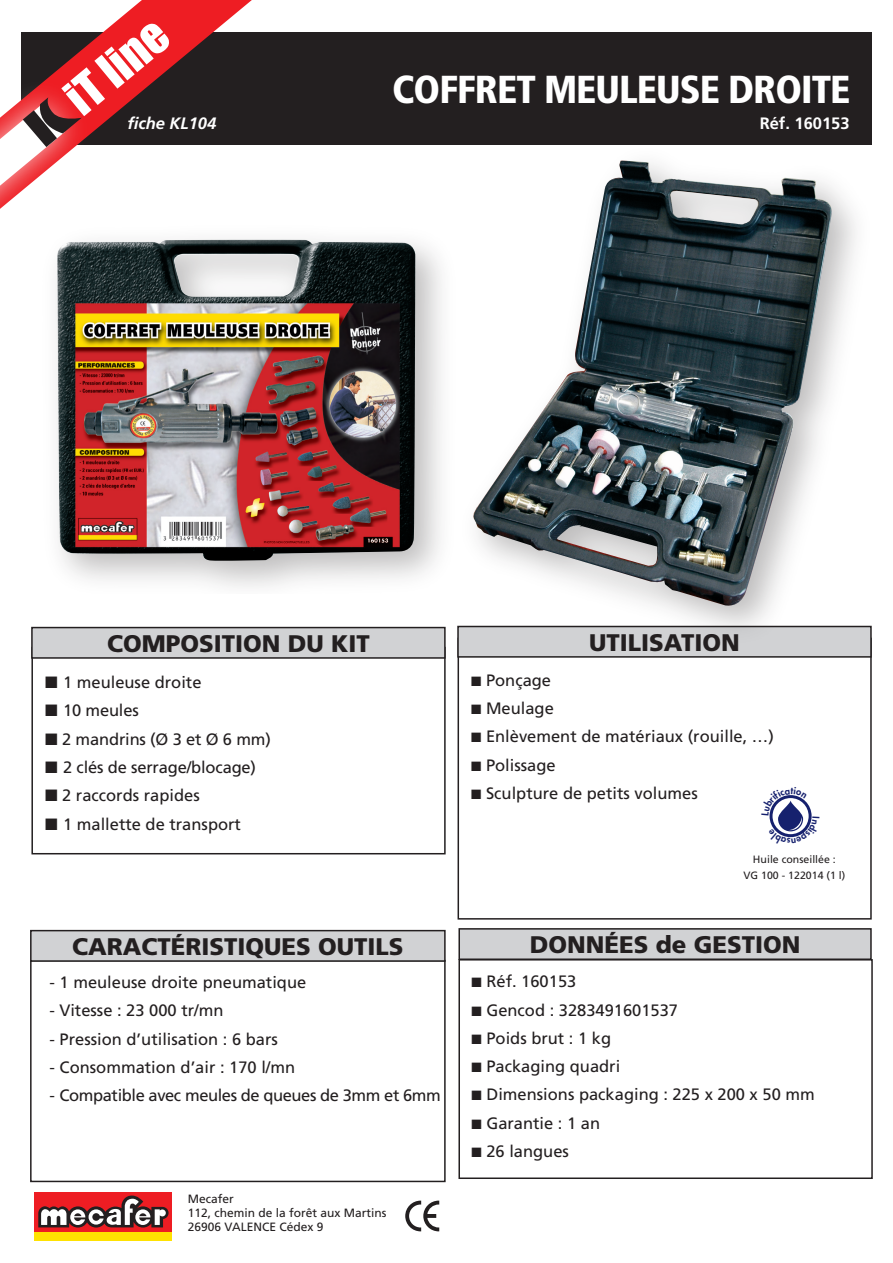
<style>
.page{position:relative;width:893px;height:1263px;background:#fff}
.page>*{position:absolute;margin:0;border:0;box-sizing:border-box;transform-origin:0 0}
.t1{font:900 condensed 39px "Frutiger";letter-spacing:-.025em;color:#fff}
.t2{font:900 24px "Frutiger";color:#231f20}
.t3{font:16.5px "Frutiger";color:#231f20}
.t4{font:16.5px "Frutiger";letter-spacing:-.025em;color:#231f20}
.t5{font:italic 700 16.5px "Frutiger";color:#fff}
.t6{font:700 16.5px "Frutiger";color:#fff}
.t7{font:12px/14.4px "Frutiger";color:#231f20}
.t8{font:10.65px/16px "Frutiger";color:#231f20;text-align:center}
</style>
<div class="page">
<div style="left:31px;top:647px;width:415px;height:207px;border:2px solid #231f20"></div>
<div style="left:21px;top:32px;width:851px;height:113px;background:#231f20"></div>
<div style="left:32px;top:627px;width:413px;height:31px;background:#d1d2d4"></div>
<div style="left:31px;top:627px;width:415px;height:32px;border:2px solid #231f20"></div>
<div style="left:30px;top:960px;width:416px;height:222px;border:2px solid #231f20"></div>
<div style="left:31px;top:931px;width:414px;height:30px;background:#d1d2d4"></div>
<div style="left:30px;top:930px;width:416px;height:32px;border:2px solid #231f20"></div>
<div style="left:458px;top:959px;width:415px;height:220px;border:2px solid #231f20"></div>
<div style="left:459px;top:929px;width:412px;height:30px;background:#d1d2d4"></div>
<div style="left:458px;top:928px;width:414px;height:32px;border:2px solid #231f20"></div>
<div style="left:34px;top:1192px;width:138px;height:40px;background:#ee1d23"></div>
<svg style="left:38px;top:1195px;width:131px;height:32px"></svg>
<div style="left:34px;top:1232px;width:138px;height:8px;background:#ffe201"></div>
<svg style="left:405px;top:1200px;width:34px;height:31px"></svg>
<svg style="left:113px;top:0;width:139px;height:69px;fill:#ee1d23"></svg>
<svg style="left:0;top:24px;width:169px;height:185px"></svg>
<div style="left:38px;top:223px;width:423px;height:370px;background:#231f20;opacity:.3"></div>
<img style="left:57px;top:239px;width:358px;height:322px">
<div style="left:458px;top:638px;width:414px;height:281px;border:2px solid #231f20"></div>
<div style="left:458px;top:626px;width:413px;height:31px;background:#d1d2d4"></div>
<div style="left:457px;top:626px;width:415px;height:32px;border:2px solid #231f20"></div>
<div style="left:455px;top:140px;width:422px;height:505px;background:#231f20;opacity:.3"></div>
<img style="left:471px;top:160px;width:364px;height:446px">
<svg style="left:769px;top:795px;width:43px;height:43px"></svg>
<h1 class="t1" style="left:392px;top:66px;width:460px">COFFRET MEULEUSE DROITE</h1>
<p class="t5" style="left:127px;top:114px;width:90px">fiche KL104</p>
<p class="t6" style="left:760px;top:114px;width:91px">Réf. 160153</p>
<h2 class="t2" style="left:107px;top:629px;width:264px">COMPOSITION DU KIT</h2>
<p class="t3" style="left:45px;top:672px;width:158px">■ 1 meuleuse droite</p>
<p class="t3" style="left:45px;top:701px;width:95px">■ 10 meules</p>
<p class="t3" style="left:45px;top:729px;width:227px">■ 2 mandrins (Ø 3 et Ø 6 mm)</p>
<p class="t3" style="left:45px;top:757px;width:213px">■ 2 clés de serrage/blocage)</p>
<p class="t3" style="left:45px;top:786px;width:156px">■ 2 raccords rapides</p>
<p class="t3" style="left:45px;top:814px;width:197px">■ 1 mallette de transport</p>
<h2 class="t2" style="left:72px;top:932px;width:333px">CARACTÉRISTIQUES OUTILS</h2>
<p class="t3" style="left:50px;top:972px;width:258px">- 1 meuleuse droite pneumatique</p>
<p class="t3" style="left:50px;top:1001px;width:175px">- Vitesse : 23 000 tr/mn</p>
<p class="t3" style="left:50px;top:1029px;width:230px">- Pression d’utilisation : 6 bars</p>
<p class="t3" style="left:50px;top:1057px;width:247px">- Consommation d’air : 170 l/mn</p>
<p class="t4" style="left:50px;top:1086px;width:393px">- Compatible avec meules de queues de 3mm et 6mm</p>
<p class="t7" style="left:188px;top:1191px;width:200px">Mecafer<br>112, chemin de la forêt aux Martins<br>26906 VALENCE Cédex 9</p>
<h2 class="t2" style="left:589px;top:628px;width:152px">UTILISATION</h2>
<p class="t3" style="left:471px;top:670px;width:81px">■ Ponçage</p>
<p class="t3" style="left:471px;top:699px;width:84px">■ Meulage</p>
<p class="t3" style="left:471px;top:727px;width:304px">■ Enlèvement de matériaux (rouille, …)</p>
<p class="t3" style="left:471px;top:755px;width:86px">■ Polissage</p>
<p class="t3" style="left:471px;top:783px;width:228px">■ Sculpture de petits volumes</p>
<p class="t8" style="left:744px;top:851px;width:103px">Huile conseillée :<br>VG 100 - 122014 (1 l)</p>
<h2 class="t2" style="left:530px;top:930px;width:272px">DONNÉES de GESTION</h2>
<p class="t3" style="left:472px;top:972px;width:106px">■ Réf. 160153</p>
<p class="t3" style="left:472px;top:1000px;width:208px">■ Gencod : 3283491601537</p>
<p class="t3" style="left:472px;top:1028px;width:141px">■ Poids brut : 1 kg</p>
<p class="t3" style="left:472px;top:1057px;width:150px">■ Packaging quadri</p>
<p class="t3" style="left:472px;top:1085px;width:345px">■ Dimensions packaging : 225 x 200 x 50 mm</p>
<p class="t3" style="left:472px;top:1113px;width:130px">■ Garantie : 1 an</p>
<p class="t3" style="left:472px;top:1142px;width:99px">■ 26 langues</p>
</div>
